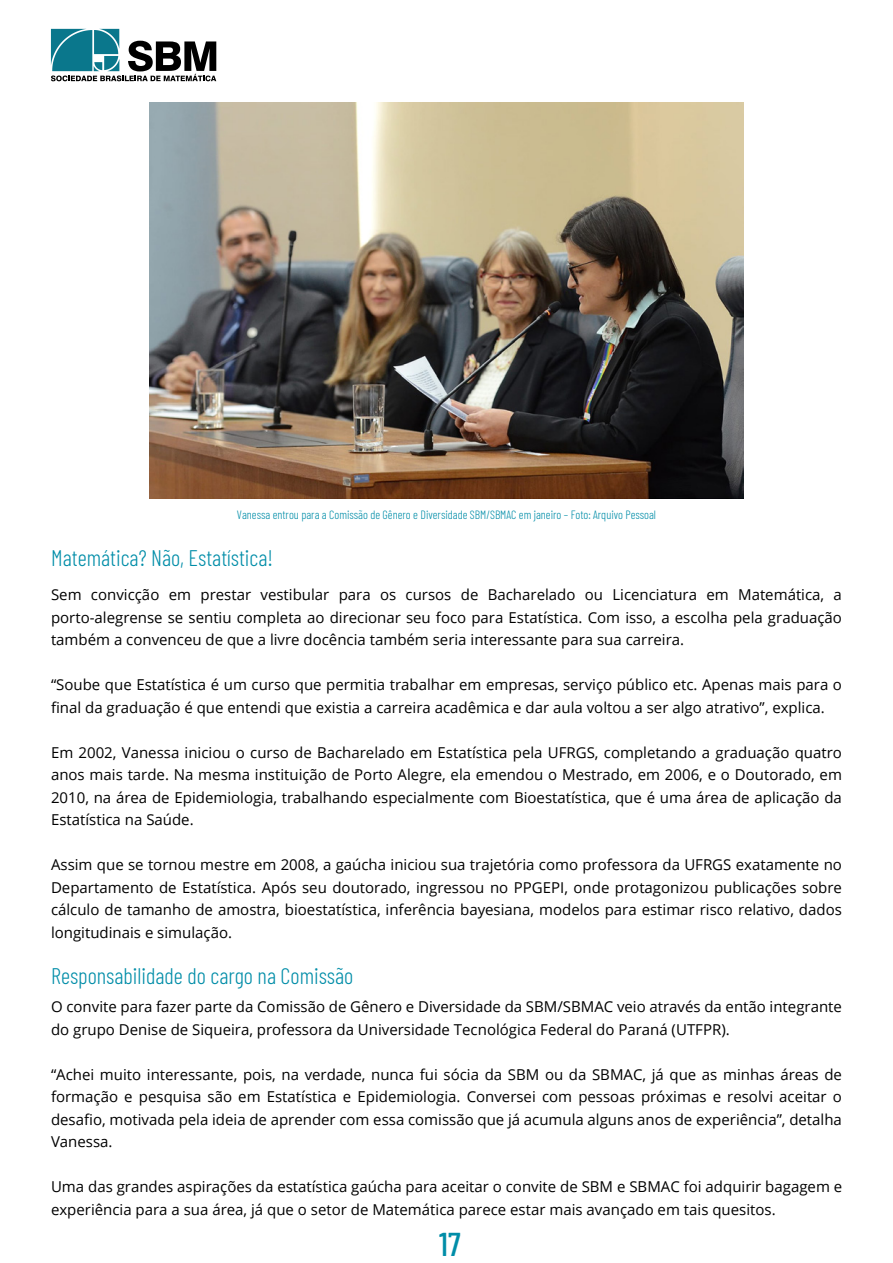
<style>
.page{position:relative;width:893px;height:1263px;background:#fff}
.page>*{position:absolute;margin:0;border:0;box-sizing:border-box;transform-origin:0 0}
.t1{font:500 33px "Barlow Condensed";color:#008da8}
.t2{font:300 22.5px "Barlow Condensed";color:#008da8}
.t3{font:15px/22.5px "Open Sans";color:#000;text-align:justify}
.t4{font:300 12px "Barlow Condensed";color:#008da8}
</style>
<div class="page">
<svg style="left:51px;top:29px;width:165px;height:52px"></svg>
<img style="left:149px;top:103px;width:595px;height:395px">
<p class="t4" style="left:237px;top:506px;width:421px">Vanessa entrou para a Comissão de Gênero e Diversidade SBM/SBMAC em janeiro – Foto: Arquivo Pessoal</p>
<h2 class="t2" style="left:51px;top:541px;width:223px">Matemática? Não, Estatística!</h2>
<p class="t3" style="left:51px;top:583px;width:792px">Sem convicção em prestar vestibular para os cursos de Bacharelado ou Licenciatura em Matemática, a porto-alegrense se sentiu completa ao direcionar seu foco para Estatística. Com isso, a escolha pela graduação também a convenceu de que a livre docência também seria interessante para sua carreira.</p>
<p class="t3" style="left:51px;top:673px;width:792px">“Soube que Estatística é um curso que permitia trabalhar em empresas, serviço público etc. Apenas mais para o final da graduação é que entendi que existia a carreira acadêmica e dar aula voltou a ser algo atrativo”, explica.</p>
<p class="t3" style="left:51px;top:741px;width:792px">Em 2002, Vanessa iniciou o curso de Bacharelado em Estatística pela UFRGS, completando a graduação quatro anos mais tarde. Na mesma instituição de Porto Alegre, ela emendou o Mestrado, em 2006, e o Doutorado, em 2010, na área de Epidemiologia, trabalhando especialmente com Bioestatística, que é uma área de aplicação da Estatística na Saúde.</p>
<p class="t3" style="left:51px;top:853px;width:792px">Assim que se tornou mestre em 2008, a gaúcha iniciou sua trajetória como professora da UFRGS exatamente no Departamento de Estatística. Após seu doutorado, ingressou no PPGEPI, onde protagonizou publicações sobre cálculo de tamanho de amostra, bioestatística, inferência bayesiana, modelos para estimar risco relativo, dados longitudinais e simulação.</p>
<h2 class="t2" style="left:51px;top:960px;width:304px">Responsabilidade do cargo na Comissão</h2>
<p class="t3" style="left:51px;top:995px;width:792px">O convite para fazer parte da Comissão de Gênero e Diversidade da SBM/SBMAC veio através da então integrante do grupo Denise de Siqueira, professora da Universidade Tecnológica Federal do Paraná (UTFPR).</p>
<p class="t3" style="left:51px;top:1063px;width:792px">“Achei muito interessante, pois, na verdade, nunca fui sócia da SBM ou da SBMAC, já que as minhas áreas de formação e pesquisa são em Estatística e Epidemiologia. Conversei com pessoas próximas e resolvi aceitar o desafio, motivada pela ideia de aprender com essa comissão que já acumula alguns anos de experiência”, detalha Vanessa.</p>
<p class="t3" style="left:51px;top:1175px;width:793px">Uma das grandes aspirações da estatística gaúcha para aceitar o convite de SBM e SBMAC foi adquirir bagagem e experiência para a sua área, já que o setor de Matemática parece estar mais avançado em tais quesitos.</p>
<h1 class="t1" style="left:439px;top:1220px;width:23px">17</h1>
</div>
